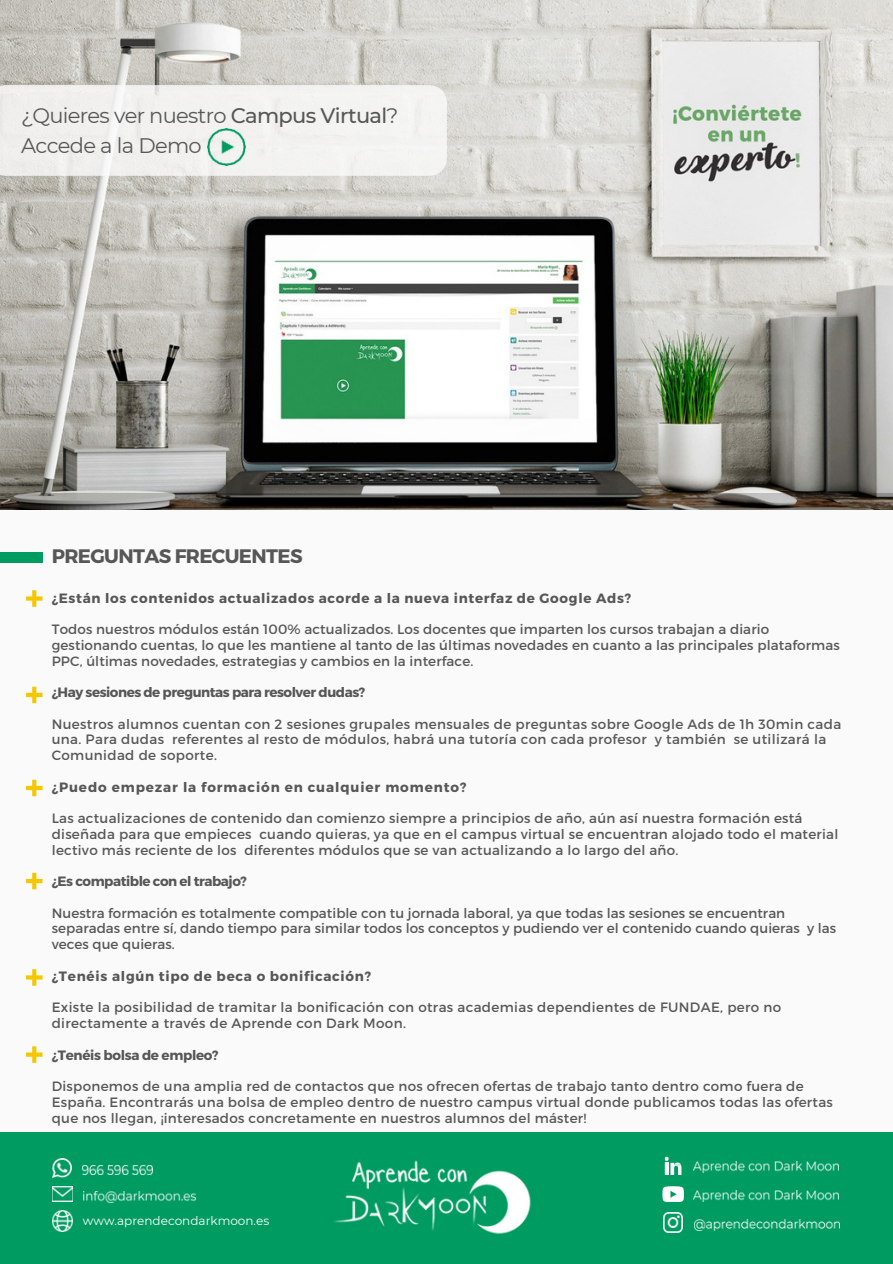
<style>
.page{position:relative;width:893px;height:1264px;background:#fff}
.page>*{position:absolute;margin:0;border:0;box-sizing:border-box;transform-origin:0 0}
.t1{font:21px/30.3px "Montserrat";letter-spacing:-.035em;color:#575756}
.t2{font:700 19.5px "Montserrat";letter-spacing:-.03em;color:#575756}
.t3{font:13.5px/15.8px "Montserrat";letter-spacing:.02em;color:#575756}
.t4{font:700 13.5px "Montserrat";letter-spacing:.05em;color:#575756}
.t5{font:700 13.5px "Montserrat";letter-spacing:-.035em;color:#575756}
.t6{font:700 13.5px "Montserrat";letter-spacing:-.025em;color:#575756}
.t7{font:12px "Montserrat";color:#fff}
.s1{font-weight:500}
</style>
<div class="page">
<img style="left:0;top:0;width:892px;height:493px">
<div style="left:0;top:85px;width:446px;height:91px;background:#f2f2f1"></div>
<img style="left:208px;top:128px;width:37px;height:37px">
<svg style="left:0;top:493px;width:892px;height:17px;background:#4d4843"></svg>
<div style="left:0;top:1131px;width:892px;height:132px;background:#009b61"></div>
<div style="left:0;top:510px;width:892px;height:621px;background:#fafafa"></div>
<div style="left:0;top:552px;width:43px;height:10px;background:#009b61"></div>
<img style="left:83px;top:1165px;width:69px;height:9px">
<img style="left:53px;top:1158px;width:19px;height:19px">
<img style="left:693px;top:1161px;width:145px;height:11px">
<svg style="left:664px;top:1156px;width:18px;height:19px"></svg>
<img style="left:693px;top:1190px;width:145px;height:11px">
<img style="left:694px;top:1219px;width:145px;height:11px">
<img style="left:663px;top:1212px;width:19px;height:19px">
<img style="left:84px;top:1191px;width:111px;height:11px">
<img style="left:52px;top:1186px;width:21px;height:15px">
<img style="left:52px;top:1210px;width:20px;height:21px">
<img style="left:334px;top:1160px;width:197px;height:74px">
<svg style="left:26px;top:590px;width:17px;height:16px"></svg>
<svg style="left:26px;top:686px;width:17px;height:17px"></svg>
<svg style="left:26px;top:779px;width:17px;height:17px"></svg>
<svg style="left:26px;top:872px;width:17px;height:17px"></svg>
<svg style="left:26px;top:969px;width:17px;height:16px"></svg>
<svg style="left:26px;top:1046px;width:17px;height:16px"></svg>
<svg style="left:662px;top:1186px;width:21px;height:15px"></svg>
<h1 class="t1" style="left:21px;top:100px;width:378px">¿Quieres ver nuestro <span class="s1">Campus Virtual</span>?<br>Accede a la Demo</h1>
<h2 class="t2" style="left:52px;top:543px;width:252px">PREGUNTAS FRECUENTES</h2>
<p class="t4" style="left:52px;top:589px;width:580px">¿Están los contenidos actualizados acorde a la nueva interfaz de Google Ads?</p>
<p class="t3" style="left:52px;top:620px;width:789px">Todos nuestros módulos están 100% actualizados. Los docentes que imparten los cursos trabajan a diario gestionando cuentas, lo que les mantiene al tanto de las últimas novedades en cuanto a las principales plataformas<br>PPC, últimas novedades, estrategias y cambios en la interface.</p>
<p class="t5" style="left:52px;top:683px;width:315px">¿Hay sesiones de preguntas para resolver dudas?</p>
<p class="t3" style="left:52px;top:715px;width:790px">Nuestros alumnos cuentan con 2 sesiones grupales mensuales de preguntas sobre Google Ads de 1h 30min cada una. Para dudas referentes al resto de módulos, habrá una tutoría con cada profesor y también se utilizará la<br>Comunidad de soporte.</p>
<p class="t4" style="left:52px;top:778px;width:416px">¿Puedo empezar la formación en cualquier momento?</p>
<p class="t3" style="left:52px;top:809px;width:787px">Las actualizaciones de contenido dan comienzo siempre a principios de año, aún así nuestra formación está diseñada para que empieces cuando quieras, ya que en el campus virtual se encuentran alojado todo el material lectivo más reciente de los diferentes módulos que se van actualizando a lo largo del año.</p>
<p class="t5" style="left:52px;top:872px;width:197px">¿Es compatible con el trabajo?</p>
<p class="t3" style="left:52px;top:904px;width:785px">Nuestra formación es totalmente compatible con tu jornada laboral, ya que todas las sesiones se encuentran separadas entre sí, dando tiempo para similar todos los conceptos y pudiendo ver el contenido cuando quieras y las veces que quieras.</p>
<p class="t4" style="left:52px;top:967px;width:321px">¿Tenéis algún tipo de beca o bonificación?</p>
<p class="t3" style="left:52px;top:998px;width:730px">Existe la posibilidad de tramitar la bonificación con otras academias dependientes de FUNDAE, pero no directamente a través de Aprende con Dark Moon.</p>
<p class="t6" style="left:52px;top:1045px;width:168px">¿Tenéis bolsa de empleo?</p>
<p class="t3" style="left:52px;top:1077px;width:782px">Disponemos de una amplia red de contactos que nos ofrecen ofertas de trabajo tanto dentro como fuera de<br>España. Encontrarás una bolsa de empleo dentro de nuestro campus virtual donde publicamos todas las ofertas que nos llegan, ¡interesados concretamente en nuestros alumnos del máster!</p>
<p class="t7" style="left:83px;top:1213px;width:188px">www.aprendecondarkmoon.es</p>
</div>
